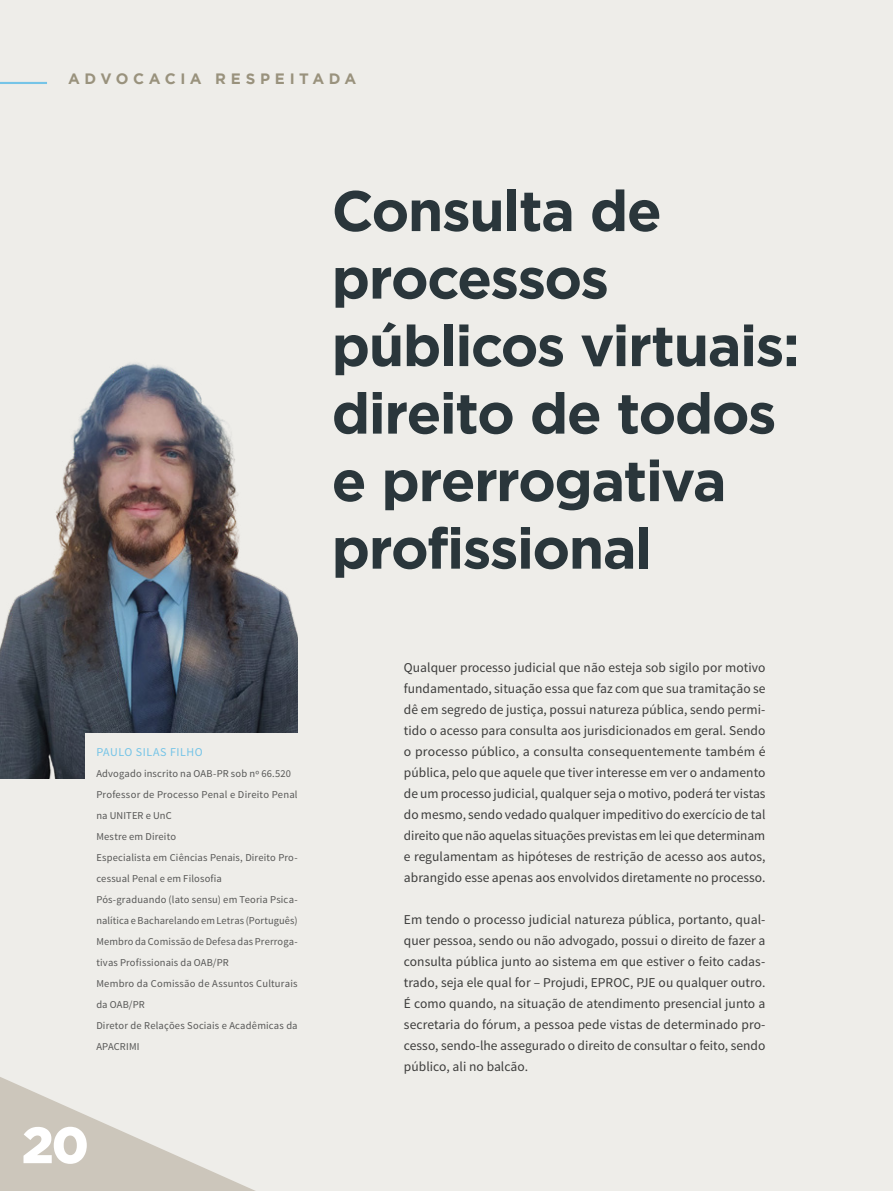
<style>
.page{position:relative;width:893px;height:1191px;background:#eeede9}
.page>*{position:absolute;margin:0;border:0;box-sizing:border-box;transform-origin:0 0}
.t1{font:57px/67.5px "Gotham HTF Bold 2";letter-spacing:-.025em;color:#2a363b}
.t2{font:900 51px "Gotham HTF";color:#fff}
.t3{font:15px "Gotham HTF Bold 2";letter-spacing:.31em;color:#99927d}
.t4{font:13.5px/21px "Source Sans Pro";letter-spacing:.005em;color:#3c3c3b;text-align:justify}
.t5{font:12px "Source Sans Pro";letter-spacing:.05em;color:#75c4e7}
.t6{font:10.5px/21px "Source Sans Pro";letter-spacing:.015em;color:#575756}
</style>
<div class="page">
<svg style="left:0;top:1077px;width:255px;height:114px"></svg>
<img style="left:0;top:363px;width:298px;height:415px">
<div style="left:85px;top:734px;width:219px;height:146px;background:#eeede9"></div>
<hr style="left:0;top:82px;width:47px;height:2px;background:#75c4e7">
<p class="t3" style="left:68px;top:70px;width:290px">ADVOCACIA RESPEITADA</p>
<p class="t5" style="left:96px;top:745px;width:108px">PAULO SILAS FILHO</p>
<p class="t6" style="left:96px;top:763px;width:203px">Advogado inscrito na OAB-PR sob nº 66.520<br>Professor de Processo Penal e Direito Penal na UNITER e UnC<br>Mestre em Direito<br>Especialista em Ciências Penais, Direito Pro&shy;cessual Penal e em Filosofia<br>Pós-graduando (lato sensu) em Teoria Psica&shy;nalítica e Bacharelando em Letras (Português)<br>Membro da Comissão de Defesa das Prerroga&shy;tivas Profissionais da OAB/PR<br>Membro da Comissão de Assuntos Culturais da OAB/PR<br>Diretor de Relações Sociais e Acadêmicas da<br>APACRIMI</p>
<h2 class="t2" style="left:22px;top:1115px;width:69px">20</h2>
<h1 class="t1" style="left:332px;top:176px;width:470px">Consulta de processos públicos virtuais: direito de todos e prerrogativa profissional</h1>
<p class="t4" style="left:404px;top:657px;width:363px">Qualquer processo judicial que não esteja sob sigilo por motivo fundamentado, situação essa que faz com que sua tramitação se dê em segredo de justiça, possui natureza pública, sendo permi&shy;tido o acesso para consulta aos jurisdicionados em geral. Sendo o processo público, a consulta consequentemente também é pública, pelo que aquele que tiver interesse em ver o andamento de um processo judicial, qualquer seja o motivo, poderá ter vistas do mesmo, sendo vedado qualquer impeditivo do exercício de tal direito que não aquelas situações previstas em lei que determinam e regulamentam as hipóteses de restrição de acesso aos autos, abrangido esse apenas aos envolvidos diretamente no processo.</p>
<p class="t4" style="left:404px;top:909px;width:363px">Em tendo o processo judicial natureza pública, portanto, qual&shy;quer pessoa, sendo ou não advogado, possui o direito de fazer a consulta pública junto ao sistema em que estiver o feito cadas&shy;trado, seja ele qual for – Projudi, EPROC, PJE ou qualquer outro.<br>É como quando, na situação de atendimento presencial junto a secretaria do fórum, a pessoa pede vistas de determinado pro&shy;cesso, sendo-lhe assegurado o direito de consultar o feito, sendo público, ali no balcão.</p>
</div>
